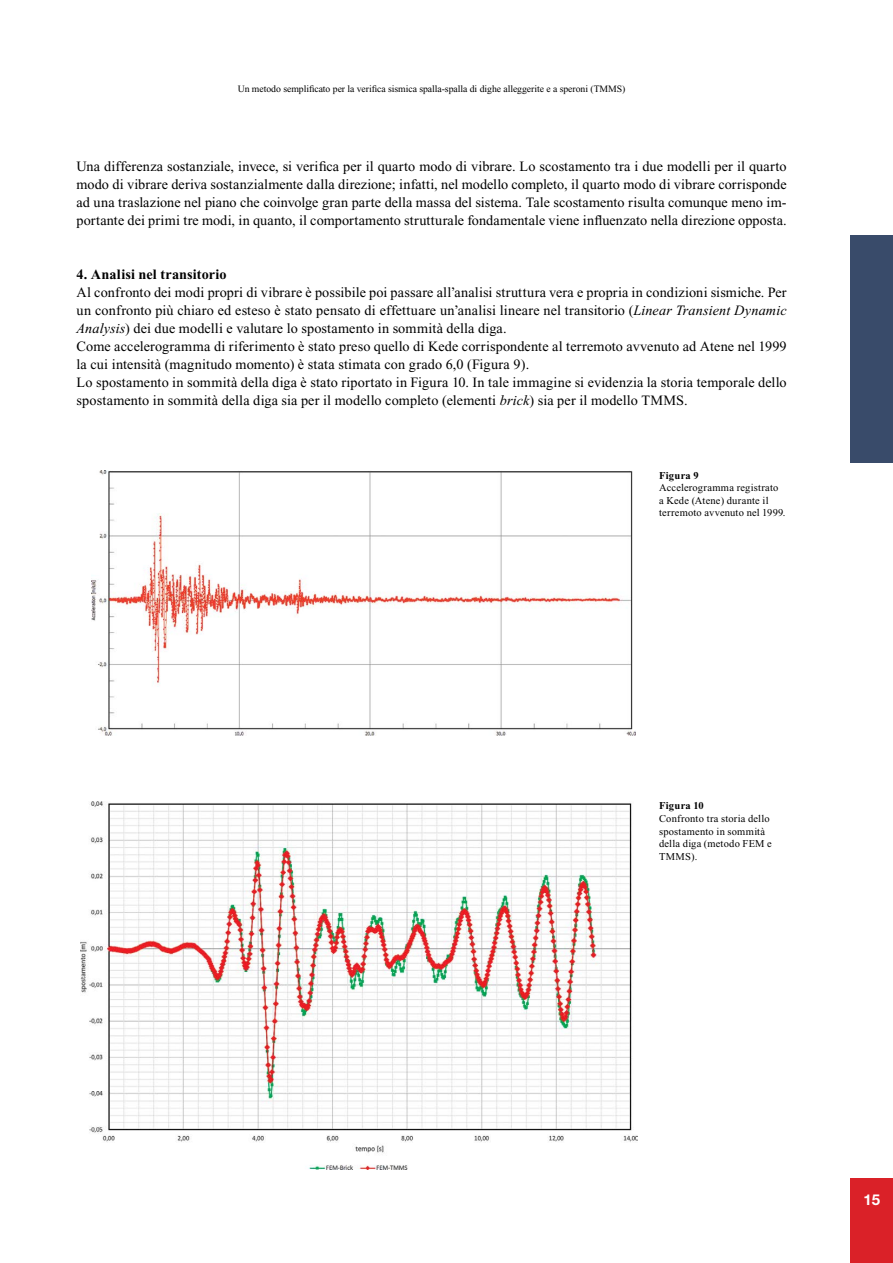
<style>
.page{position:relative;width:893px;height:1263px;background:#fff}
.page>*{position:absolute;margin:0;border:0;box-sizing:border-box;transform-origin:0 0}
.t1{font:700 15px "Helvetica Neue";color:#fff}
.t2{font:14.25px/18px "Times New Roman";letter-spacing:.01em;color:#000;text-align:justify}
.t3{font:700 14.25px "Times New Roman";letter-spacing:.005em;color:#000}
.t4{font:10.5px/12.6px "Times New Roman";letter-spacing:.02em;color:#000}
.t5{font:700 10.5px "Times New Roman";letter-spacing:.025em;color:#000}
.t6{font:9.75px "Times New Roman";letter-spacing:-.005em;color:#000}
.s1{font-style:italic}
</style>
<div class="page">
<div style="left:850px;top:1178px;width:43px;height:85px;background:#da2128"></div>
<div style="left:850px;top:236px;width:43px;height:227px;background:#394b6a"></div>
<img style="left:92px;top:470px;width:543px;height:265px">
<img style="left:81px;top:801px;width:557px;height:368px">
<p class="t6" style="left:238px;top:84px;width:389px">Un metodo semplificato per la verifica sismica spalla-spalla di dighe alleggerite e a speroni (TMMS)</p>
<p class="t2" style="left:77px;top:157px;width:712px">Una differenza sostanziale, invece, si verifica per il quarto modo di vibrare. Lo scostamento tra i due modelli per il quarto modo di vibrare deriva sostanzialmente dalla direzione; infatti, nel modello completo, il quarto modo di vibrare corrisponde ad una traslazione nel piano che coinvolge gran parte della massa del sistema. Tale scostamento risulta comunque meno im&shy;portante dei primi tre modi, in quanto, il comportamento strutturale fondamentale viene influenzato nella direzione opposta.</p>
<p class="t3" style="left:77px;top:266px;width:152px">4. Analisi nel transitorio</p>
<p class="t2" style="left:77px;top:283px;width:712px;text-align:left">Al confronto dei modi propri di vibrare è possibile poi passare all’analisi struttura vera e propria in condizioni sismiche. Per un confronto più chiaro ed esteso è stato pensato di effettuare un’analisi lineare nel transitorio (<span class="s1">Linear Transient Dynamic Analysis</span>) dei due modelli e valutare lo spostamento in sommità della diga.<br>Come accelerogramma di riferimento è stato preso quello di Kede corrispondente al terremoto avvenuto ad Atene nel 1999 la cui intensità (magnitudo momento) è stata stimata con grado 6,0 (Figura 9).<br>Lo spostamento in sommità della diga è stato riportato in Figura 10. In tale immagine si evidenzia la storia temporale dello spostamento in sommità della diga sia per il modello completo (elementi <span class="s1">brick</span>) sia per il modello TMMS.</p>
<p class="t5" style="left:659px;top:469px;width:41px">Figura 9</p>
<p class="t4" style="left:659px;top:481px;width:128px">Accelerogramma registrato a Kede (Atene) durante il terremoto avvenuto nel 1999.</p>
<p class="t5" style="left:659px;top:800px;width:46px">Figura 10</p>
<p class="t4" style="left:659px;top:812px;width:114px">Confronto tra storia dello spostamento in sommità della diga (metodo FEM e<br>TMMS).</p>
<p class="t1" style="left:863px;top:1190px;width:18px">15</p>
</div>
